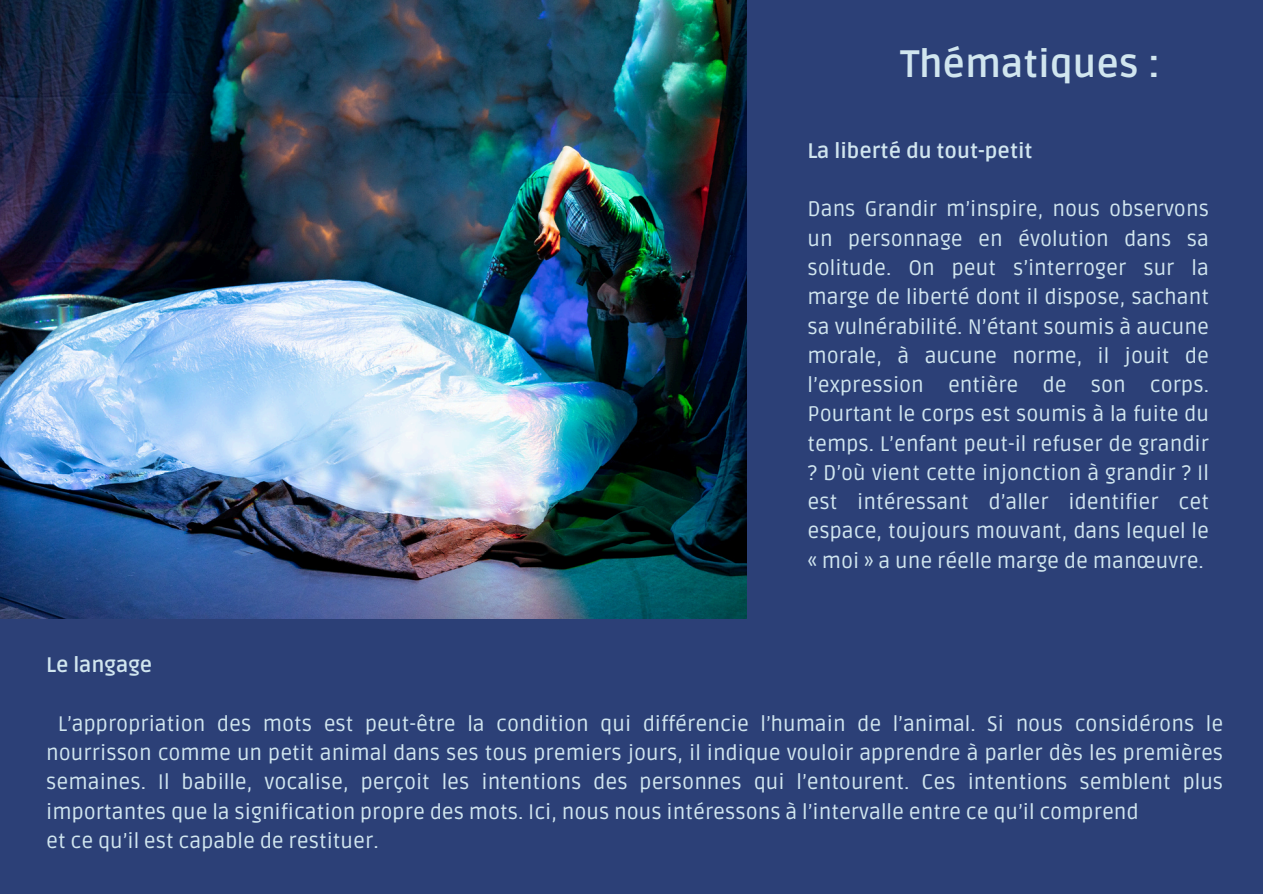
<style>
.page{position:relative;width:1263px;height:894px;background:#fff}
.page>*{position:absolute;margin:0;border:0;box-sizing:border-box;transform-origin:0 0}
.t1{font:700 38.25px "Ruda";color:#d1e6ef}
.t2{font:21px/29.2px "Ruda";color:#d1e6ef;text-align:justify}
.t3{font:700 21px "Ruda";color:#d1e6ef}
</style>
<div class="page">
<div style="left:0;top:0;width:1263px;height:893px;background:#2c4077"></div>
<img style="left:0;top:0;width:747px;height:618px">
<h1 class="t1" style="left:900px;top:42px;width:261px">Thématiques :</h1>
<h2 class="t3" style="left:807px;top:138px;width:227px">La liberté du tout-petit</h2>
<p class="t2" style="left:807px;top:195px;width:403px">Dans Grandir m’inspire, nous observons un personnage en évolution dans sa solitude. On peut s’interroger sur la marge de liberté dont il dispose, sachant sa vulnérabilité. N’étant soumis à aucune morale, à aucune norme, il jouit de l’expression entière de son corps.<br>Pourtant le corps est soumis à la fuite du temps. L’enfant peut-il refuser de grandir ? D’où vient cette injonction à grandir ? Il est intéressant d’aller identifier cet espace, toujours mouvant, dans lequel le « moi » a une réelle marge de manœuvre.</p>
<h2 class="t3" style="left:46px;top:652px;width:107px">Le langage</h2>
<p class="t2" style="left:46px;top:709px;width:1178px;text-indent:11px">L’appropriation des mots est peut-être la condition qui différencie l’humain de l’animal. Si nous considérons le nourrisson comme un petit animal dans ses tous premiers jours, il indique vouloir apprendre à parler dès les premières semaines. Il babille, vocalise, perçoit les intentions des personnes qui l’entourent. Ces intentions semblent plus importantes que la signification propre des mots. Ici, nous nous intéressons à l’intervalle entre ce qu’il comprend</p>
<p class="t2" style="left:46px;top:826px;width:334px">et ce qu’il est capable de restituer.</p>
</div>
